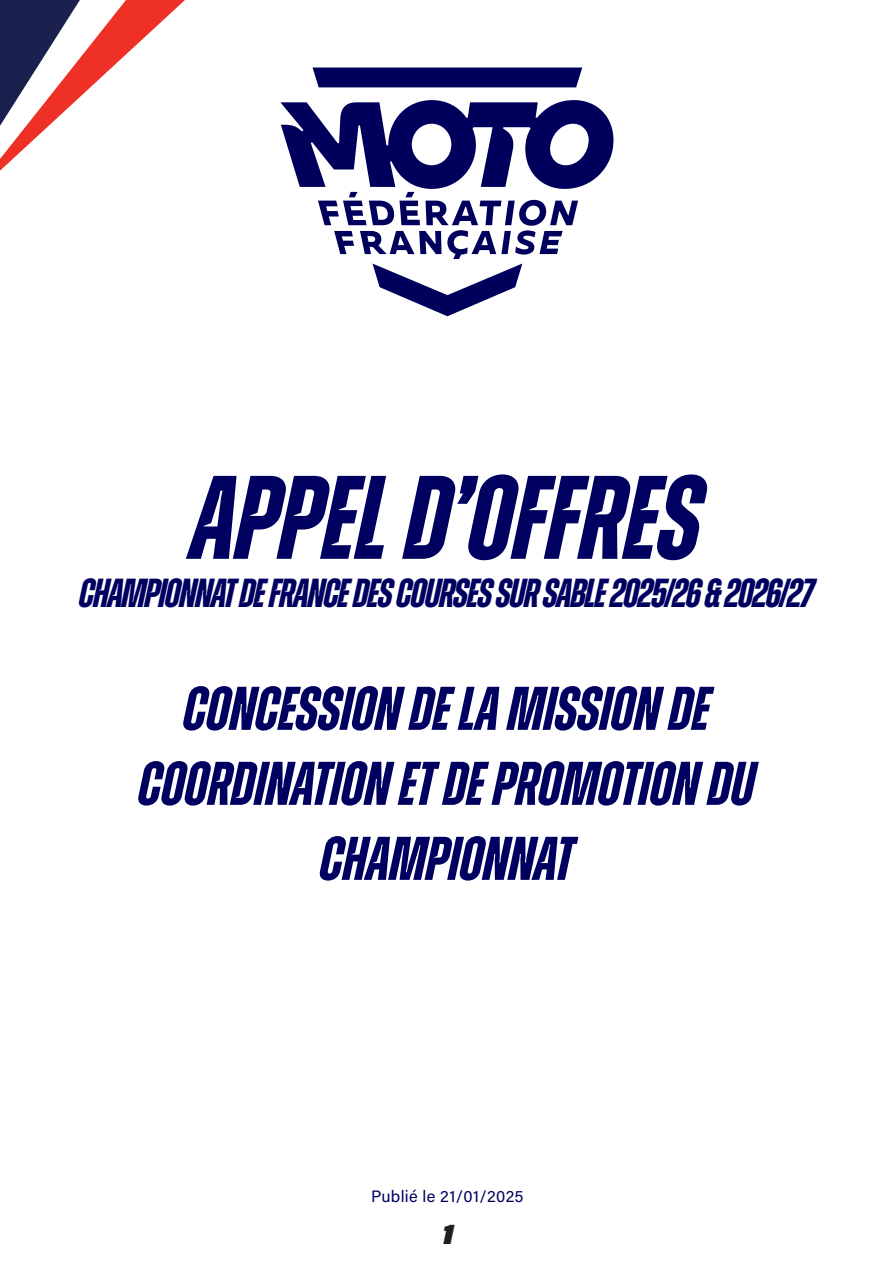
<style>
.page{position:relative;width:893px;height:1263px;background:#fff}
.page>*{position:absolute;margin:0;border:0;box-sizing:border-box;transform-origin:0 0}
.t1{font:italic 700 118.5px "Zuume Cut";color:#000060}
.t2{font:italic 700 61.5px/75px "Zuume Cut";color:#000060;text-align:center}
.t3{font:italic 700 40.5px "Zuume Cut";letter-spacing:-.025em;color:#000060}
.t4{font:italic 900 28.95px "Acumin Pro";color:#231f20}
.t5{font:16.5px "Acumin Pro";letter-spacing:.02em;color:#000060}
</style>
<div class="page">
<svg style="left:280px;top:68px;width:333px;height:248px"></svg>
<svg style="left:0;top:0;width:185px;height:171px"></svg>
<h1 class="t1" style="left:192px;top:456px;width:511px">APPEL D’OFFRES</h1>
<p class="t3" style="left:79px;top:571px;width:736px">CHAMPIONNAT DE FRANCE DES COURSES SUR SABLE 2025/26 &amp; 2026/27</p>
<p class="t2" style="left:138px;top:672px;width:618px">CONCESSION DE LA MISSION DE<br>COORDINATION ET DE PROMOTION DU<br>CHAMPIONNAT</p>
<p class="t5" style="left:371px;top:1185px;width:154px">Publié le 21/01/2025</p>
<p class="t4" style="left:443px;top:1213px;width:13px">1</p>
</div>
